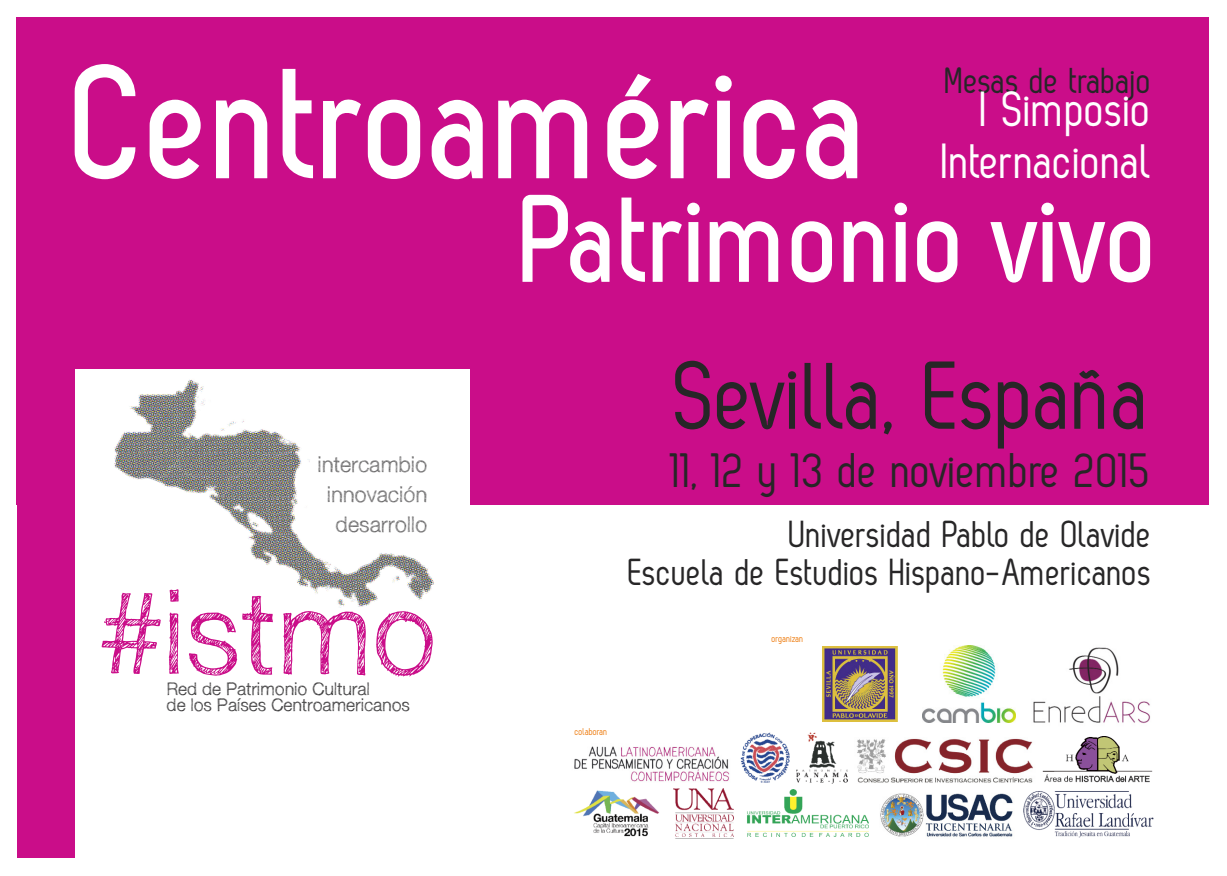
<style>
.page{position:relative;width:1227px;height:876px;background:#fff}
.page>*{position:absolute;margin:0;border:0;box-sizing:border-box;transform-origin:0 0}
.t1{font:700 161.2px "Zag";color:#fff}
.t2{font:700 124.2px "Zag";color:#fff}
.t3{font:300 114.8px "Sketchetik";color:#ca0d89}
.t4{font:96px "Zag";color:#272627}
.t5{font:49.2px "Zag";color:#272627}
.t6{font:49.2px/52px "Zag";color:#fff;text-align:right}
.t7{font:37.6px/38px "Zag";color:#272627;text-align:right}
.t8{font:36.6px "Zag";color:#272627}
.t9{font:300 21.6px/30.2px "Sketchetik";color:#5d5c5d;text-align:right}
.t10{font:300 17.4px/16px "Sketchetik";color:#272627}
.t11{font:10px "Zag";color:#ee7e13}
</style>
<div class="page">
<div style="left:17px;top:18px;width:274px;height:839px;background:#ca0d89"></div>
<div style="left:17px;top:17px;width:1192px;height:487px;background:#ca0d89"></div>
<div style="left:75px;top:369px;width:394px;height:490px;background:#fff"></div>
<img style="left:1033px;top:647px;width:117px;height:76px">
<img style="left:822px;top:646px;width:75px;height:75px">
<img style="left:1042px;top:736px;width:111px;height:47px">
<img style="left:922px;top:645px;width:93px;height:77px">
<img style="left:114px;top:379px;width:321px;height:229px">
<img style="left:741px;top:732px;width:48px;height:49px">
<img style="left:574px;top:746px;width:156px;height:36px">
<img style="left:796px;top:732px;width:51px;height:51px">
<img style="left:856px;top:738px;width:177px;height:45px">
<img style="left:880px;top:793px;width:133px;height:44px">
<img style="left:574px;top:790px;width:85px;height:47px">
<img style="left:1023px;top:791px;width:131px;height:47px">
<img style="left:673px;top:788px;width:60px;height:49px">
<img style="left:747px;top:789px;width:121px;height:47px">
<h1 class="t1" style="left:75px;top:28px;width:799px">Centroamérica</h1>
<h2 class="t2" style="left:522px;top:166px;width:641px">Patrimonio vivo</h2>
<p class="t8" style="left:945px;top:59px;width:208px">Mesas de trabajo</p>
<h3 class="t6" style="left:942px;top:83px;width:212px">I Simposio<br>Internacional</h3>
<p class="t9" style="left:317px;top:449px;width:111px">intercambio innovación desarrollo</p>
<h3 class="t3" style="left:98px;top:566px;width:340px">#istmo</h3>
<p class="t10" style="left:167px;top:680px;width:245px">Red de Patrimonio Cultural<br>de los Países Centroamericanos</p>
<h3 class="t4" style="left:675px;top:339px;width:478px">Sevilla, España</h3>
<h3 class="t5" style="left:671px;top:441px;width:482px">11, 12 y 13 de noviembre 2015</h3>
<p class="t7" style="left:628px;top:514px;width:525px">Universidad Pablo de Olavide<br>Escuela de Estudios Hispano-Americanos</p>
<p class="t11" style="left:772px;top:632px;width:33px">organizan</p>
<p class="t11" style="left:575px;top:725px;width:34px">colaboran</p>
</div>
